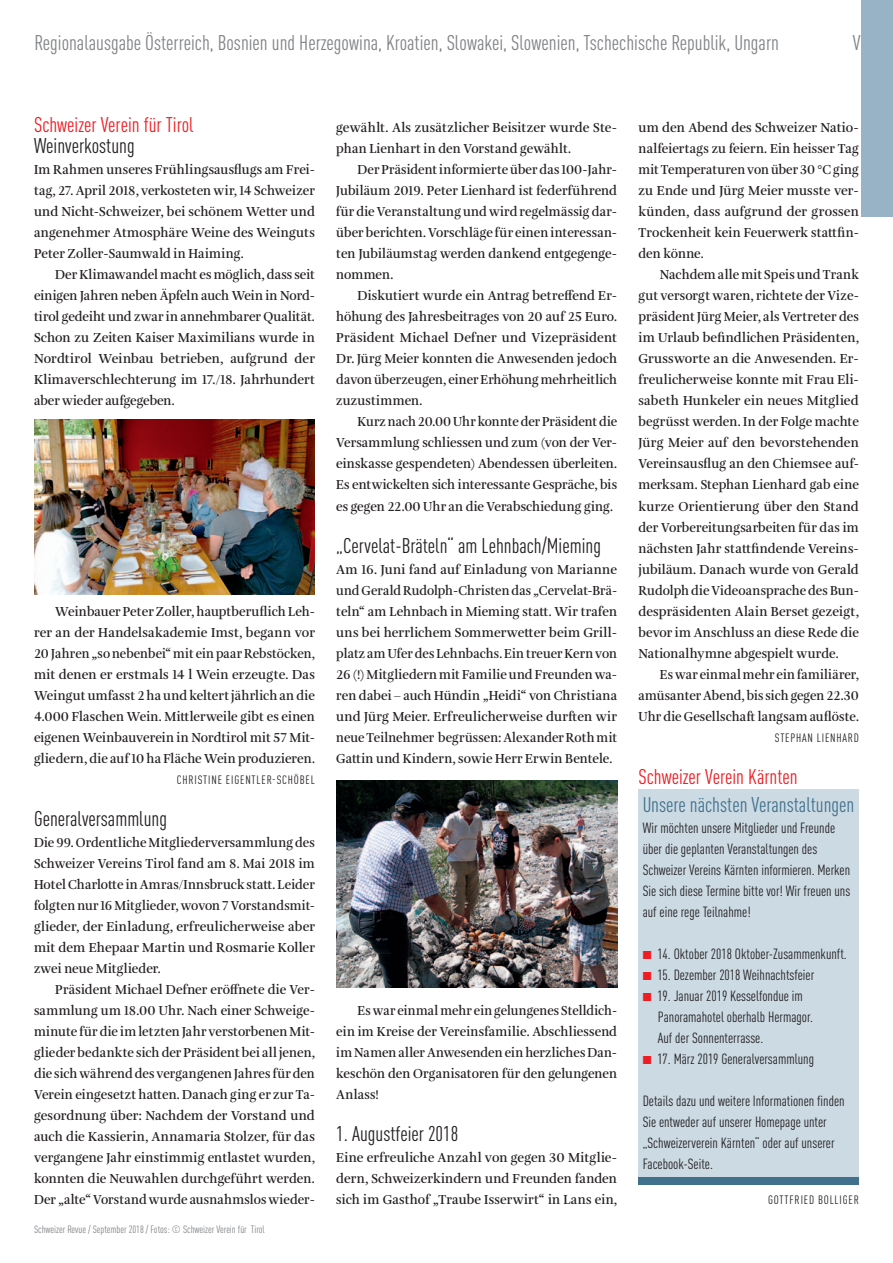
<style>
.page{position:relative;width:893px;height:1263px;background:#fff}
.page>*{position:absolute;margin:0;border:0;box-sizing:border-box;transform-origin:0 0}
.t1{font:condensed 21px "DINOT";color:#808285}
.t2{font:condensed 21px "DINOT";color:#231f20}
.t3{font:condensed 21px "DINOT";color:#ee1d23}
.t4{font:condensed 21px "DINOT";color:#41718c}
.t5{font:condensed 14.7px/21px "DINOT";color:#231f20}
.t6{font:600 13.5px/21px "Amalia Pro";letter-spacing:.005em;color:#231f20;text-align:justify;scale:.95 1}
.t7{font:600 13.5px/21px "Amalia Pro";letter-spacing:.005em;color:#231f20;text-align:justify}
.t8{font:600 13.5px/21px "Amalia Pro";letter-spacing:.005em;color:#231f20;text-align:justify;scale:.94 1}
.t9{font:600 13.5px/21px "Amalia Pro";letter-spacing:.005em;color:#231f20;text-align:justify;scale:.96 1}
.t10{font:600 13.5px/21px "Amalia Pro";letter-spacing:.005em;color:#231f20;text-align:justify;scale:.93 1}
.t11{font:condensed 12px "DINOT";letter-spacing:.07em;color:#231f20}
.t12{font:condensed 10.5px "DINOT";color:#808285}
.s1{color:#ee1d23}
</style>
<div class="page">
<div style="left:861px;top:0;width:32px;height:216px;background:#99b3c6"></div>
<img style="left:34px;top:420px;width:281px;height:174px">
<img style="left:336px;top:780px;width:281px;height:208px">
<div style="left:638px;top:789px;width:221px;height:390px;background:#ccdae4"></div>
<div style="left:638px;top:1177px;width:221px;height:7px;background:#41718c"></div>
<h1 class="t1" style="left:35px;top:30px;width:746px">Regionalausgabe Österreich, Bosnien und Herzegowina, Kroatien, Slowakei, Slowenien, Tschechische Republik, Ungarn</h1>
<h1 class="t1" style="left:853px;top:30px;width:9px">V</h1>
<h1 class="t3" style="left:34px;top:113px;width:161px">Schweizer Verein für Tirol</h1>
<h1 class="t2" style="left:34px;top:134px;width:102px">Weinverkostung</h1>
<p class="t6" style="left:34px;top:160px;width:297px">Im Rahmen unseres Frühlingsausflugs am Frei&shy;tag, 27. April 2018, verkosteten wir, 14 Schweizer und Nicht-Schweizer, bei schönem Wetter und angenehmer Atmosphäre Weine des Weinguts Peter Zoller-Saumwald in Haiming.</p>
<p class="t6" style="left:34px;top:265px;width:297px;text-indent:21px">Der Klimawandel macht es möglich, dass seit einigen Jahren neben Äpfeln auch Wein in Nord&shy;tirol gedeiht und zwar in annehmbarer Qualität.<br>Schon zu Zeiten Kaiser Maximilians wurde in Nordtirol Weinbau betrieben, aufgrund der Klimaverschlechterung im 17./18. Jahrhundert aber wieder aufgegeben.</p>
<p class="t6" style="left:34px;top:601px;width:297px;text-indent:21px">Weinbauer Peter Zoller, hauptberuflich Leh&shy;rer an der Handelsakademie Imst, begann vor 20 Jahren „so nebenbei“ mit ein paar Rebstöcken, mit denen er erstmals 14 l Wein erzeugte. Das Weingut umfasst 2 ha und keltert jährlich an die 4.000 Flaschen Wein. Mittlerweile gibt es einen eigenen Weinbauverein in Nordtirol mit 57 Mit&shy;gliedern, die auf 10 ha Fläche Wein produzieren.</p>
<p class="t11" style="left:177px;top:772px;width:6px">Chris</p>
<p class="t11" style="left:203px;top:772px;width:91px">tine Eigentler-Schöbel</p>
<h1 class="t2" style="left:34px;top:806px;width:135px">Generalversammlung</h1>
<p class="t8" style="left:34px;top:832px;width:300px">Die 99. Ordentliche Mitgliederversammlung des Schweizer Vereins Tirol fand am 8. Mai 2018 im Hotel Charlotte in Amras/Innsbruck statt. Leider folgten nur 16 Mitglieder, wovon 7 Vorstandsmit&shy;glieder, der Einladung, erfreulicherweise aber mit dem Ehepaar Martin und Rosmarie Koller zwei neue Mitglieder.</p>
<p class="t6" style="left:34px;top:979px;width:297px;text-indent:21px">Präsident Michael Defner eröffnete die Ver&shy;sammlung um 18.00 Uhr. Nach einer Schweige&shy;minute für die im letzten Jahr verstorbenen Mit&shy;glieder bedankte sich der Präsident bei all jenen, die sich während des vergangenen Jahres für den Verein eingesetzt hatten. Danach ging er zur Ta&shy;gesordnung über: Nachdem der Vorstand und auch die Kassierin, Annamaria Stolzer, für das vergangene Jahr einstimmig entlastet wurden, konnten die Neuwahlen durchgeführt werden.<br>Der „alte“ Vorstand wurde ausnahmslos wieder-</p>
<p class="t12" style="left:34px;top:1223px;width:232px">Schweizer Revue / September 2018 / Fotos: © Schweizer Verein für Tirol</p>
<p class="t7" style="left:336px;top:118px;width:282px">gewählt. Als zusätzlicher Beisitzer wurde Ste&shy;phan Lienhart in den Vorstand gewählt.</p>
<p class="t8" style="left:336px;top:160px;width:300px;text-align:left;text-indent:21px">Der Präsident informierte über das 100-Jahr-Jubiläum 2019. Peter Lienhard ist federführend für die Veranstaltung und wird regelmässig dar&shy;über berichten. Vorschläge für einen interessan&shy;ten Jubiläumstag werden dankend entgegenge&shy;nommen.</p>
<p class="t9" style="left:336px;top:286px;width:294px;text-indent:21px">Diskutiert wurde ein Antrag betreffend Er&shy;höhung des Jahresbeitrages von 20 auf 25 Euro.<br>Präsident Michael Defner und Vizepräsident Dr. Jürg Meier konnten die Anwesenden jedoch davon überzeugen, einer Erhöhung mehrheitlich zuzustimmen.</p>
<p class="t8" style="left:336px;top:412px;width:300px;text-indent:21px">Kurz nach 20.00 Uhr konnte der Präsident die Versammlung schliessen und zum (von der Ver&shy;einskasse gespendeten) Abendessen überleiten.<br>Es entwickelten sich interessante Gespräche, bis es gegen 22.00 Uhr an die Verabschiedung ging.</p>
<h1 class="t2" style="left:336px;top:533px;width:266px">„Cervelat-Bräteln“ am Lehnbach/Mieming</h1>
<p class="t7" style="left:336px;top:559px;width:282px">Am 16. Juni fand auf Einladung von Marianne und Gerald Rudolph- Christen das „Cervelat-Brä&shy;teln“ am Lehnbach in Mieming statt. Wir trafen uns bei herrlichem Sommerwetter beim Grill&shy;platz am Ufer des Lehnbachs. Ein treuer Kern von 26 (!) Mitgliedern mit Familie und Freunden wa&shy;ren dabei – auch Hündin „Heidi“ von Christiana und Jürg Meier. Erfreulicherweise durften wir neue Teilnehmer begrüssen: Alexander Roth mit Gattin und Kindern, sowie Herr Erwin Bentele.</p>
<p class="t10" style="left:336px;top:1000px;width:304px;text-indent:21px">Es war einmal mehr ein gelungenes Stelldich&shy;ein im Kreise der Vereinsfamilie. Abschliessend im Namen aller Anwesenden ein herzliches Dan&shy;keschön den Organisatoren für den gelungenen Anlass!</p>
<h1 class="t2" style="left:336px;top:1121px;width:124px">1. Augustfeier 2018</h1>
<p class="t7" style="left:336px;top:1147px;width:282px">Eine erfreuliche Anzahl von gegen 30 Mitglie&shy;dern, Schweizerkindern und Freunden fanden sich im Gasthof „Traube Isserwirt“ in Lans ein,</p>
<p class="t7" style="left:638px;top:118px;width:222px">um den Abend des Schweizer Natio&shy;nalfeiertags zu feiern. Ein heisser Tag mit Temperaturen von über 30 °C ging zu Ende und Jürg Meier musste ver&shy;künden, dass aufgrund der grossen Trockenheit kein Feuerwerk stattfin&shy;den könne.</p>
<p class="t6" style="left:638px;top:265px;width:234px;text-indent:21px">Nachdem alle mit Speis und Trank gut versorgt waren, richtete der Vize&shy;präsident Jürg Meier, als Vertreter des im Urlaub befindlichen Präsidenten, Grussworte an die Anwesenden. Er&shy;freulicherweise konnte mit Frau Eli&shy;sabeth Hunkeler ein neues Mitglied begrüsst werden. In der Folge machte Jürg Meier auf den bevorstehenden Vereinsausflug an den Chiemsee auf&shy;merksam. Stephan Lienhard gab eine kurze Orientierung über den Stand der Vorbereitungsarbeiten für das im nächsten Jahr stattfindende Vereins&shy;jubiläum. Danach wurde von Gerald Rudolph die Videoansprache des Bun&shy;despräsidenten Alain Berset gezeigt, bevor im Anschluss an diese Rede die Nationalhymne abgespielt wurde.</p>
<p class="t8" style="left:638px;top:664px;width:236px;text-indent:21px">Es war einmal mehr ein familiärer, amüsanter Abend, bis sich gegen 22.30<br>Uhr die Gesellschaft langsam auflöste.</p>
<p class="t11" style="left:775px;top:730px;width:17px">Stepha</p>
<p class="t11" style="left:808px;top:730px;width:36px">n Lienhard</p>
<h1 class="t3" style="left:638px;top:764px;width:161px">Schweizer Verein Kärnten</h1>
<h1 class="t4" style="left:643px;top:792px;width:213px">Unsere nächsten Veranstaltungen</h1>
<p class="t5" style="left:643px;top:817px;width:209px">Wir möchten unsere Mitglieder und Freunde über die geplanten Veranstaltungen des Schweizer Vereins Kärnten informieren. Merken Sie sich diese Termine bitte vor! Wir freuen uns auf eine rege Teilnahme!</p>
<p class="t5" style="left:643px;top:943px;width:206px"><span class="s1">■</span> 14. Oktober 2018 Oktober-Zusammenkunft.</p>
<p class="t5" style="left:643px;top:964px;width:173px"><span class="s1">■</span> 15. Dezember 2018 Weihnachtsfeier</p>
<p class="t5" style="left:658px;top:985px;width:157px;text-indent:-15px"><span class="s1">■</span> 19. Januar 2019 Kesselfondue im<br>Panoramahotel oberhalb Hermagor.<br>Auf der Sonnenterrasse.</p>
<p class="t5" style="left:643px;top:1048px;width:173px"><span class="s1">■</span> 17. März 2019 Generalversammlung</p>
<p class="t5" style="left:643px;top:1090px;width:203px">Details dazu und weitere Informationen finden Sie entweder auf unserer Homepage unter „Schweizerverein Kärnten“ oder auf unserer Facebook-Seite.</p>
<p class="t11" style="left:768px;top:1192px;width:28px">Gottfried</p>
<p class="t11" style="left:818px;top:1192px;width:12px">Bolliger</p>
</div>
